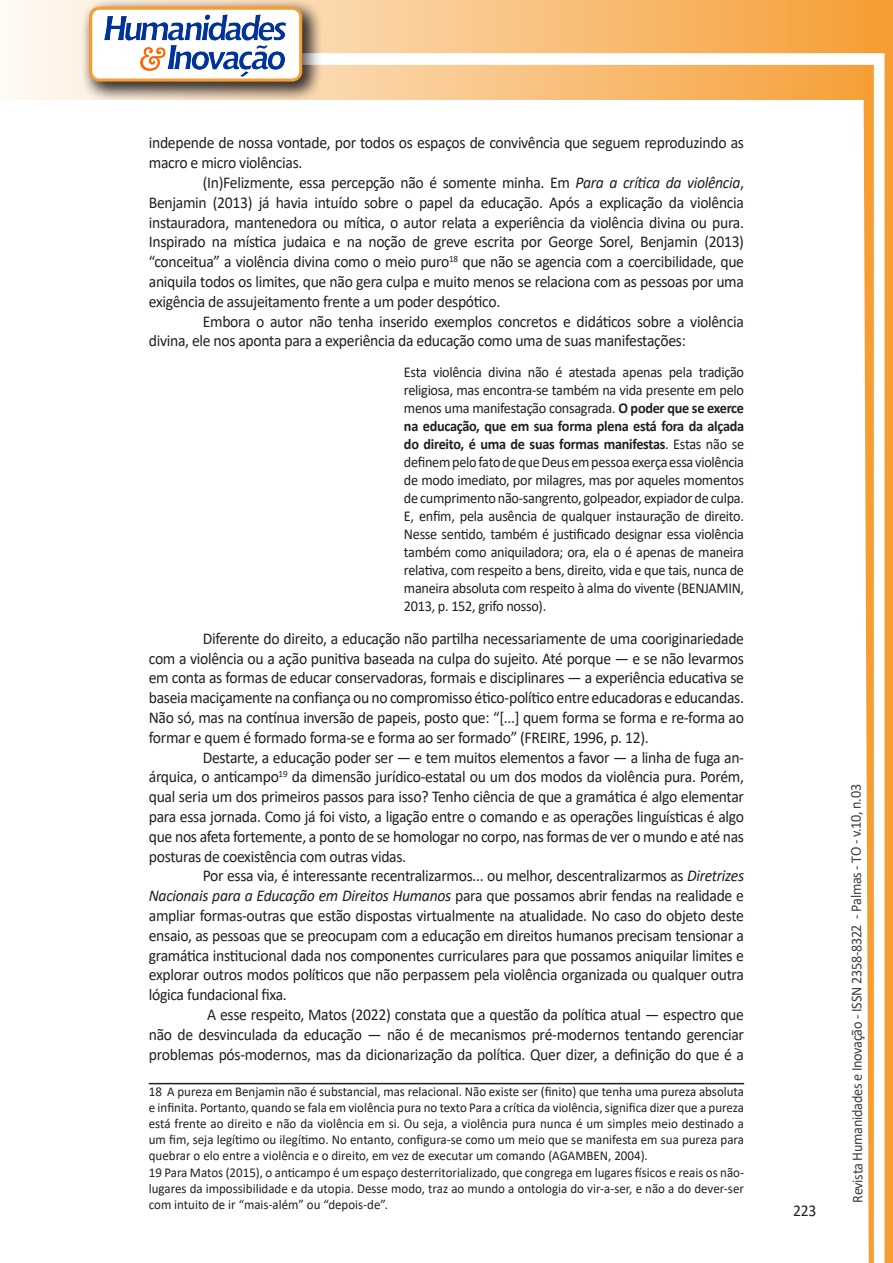
<style>
.page{position:relative;width:893px;height:1263px;background:#fff}
.page>*{position:absolute;margin:0;border:0;box-sizing:border-box;transform-origin:0 0}
.texto{font:16.5px/19.8px "Calibri";letter-spacing:-.02em;color:#231f20;text-align:justify;scale:.95 1}
.citacao{font:15px/18px "Calibri";letter-spacing:-.02em;color:#231f20;text-align:justify;scale:.95 1}
.t1{font:15px "Calibri";letter-spacing:-.025em;color:#3e3e3f;scale:.95 1}
.Rodapé{font:13.5px/16.2px "Calibri";color:#231f20;text-align:justify;scale:.96 1}
.s1{font-style:italic}
.s2{font-weight:700}
</style>
<div class="page">
<svg style="left:5px;top:0;width:858px;height:100px;background:#f9c484"></svg>
<div style="left:302px;top:53px;width:582px;height:12px;background:#fff;border:2px solid #fff"></div>
<svg style="left:863px;top:0;width:30px;height:1263px"></svg>
<div style="left:81px;top:0;width:241px;height:102px;background:#231f20;opacity:.75"></div>
<div style="left:91px;top:8px;width:210px;height:72px;background:#fff;border-radius:9px"></div>
<img style="left:104px;top:14px;width:181px;height:62px">
<div style="left:89px;top:7px;width:213px;height:75px;border:3px solid #f69e34;border-radius:9px"></div>
<hr style="left:149px;top:1083px;width:595px;height:1px;background:#231f20">
<p class="texto" style="left:149px;top:133px;width:628px">independe de nossa vontade, por todos os espaços de convivência que seguem reproduzindo as macro e micro violências.</p>
<p class="texto" style="left:149px;top:172px;width:628px;text-indent:54px">(In)Felizmente, essa percepção não é somente minha. Em <span class="s1">Para a crítica da violência</span>, Benjamin (2013) já havia intuído sobre o papel da educação. Após a explicação da violência instauradora, mantenedora ou mítica, o autor relata a experiência da violência divina ou pura.<br>Inspirado na mística judaica e na noção de greve escrita por George Sorel, Benjamin (2013) “conceitua” a violência divina como o meio puro<sup>18</sup> que não se agencia com a coercibilidade, que aniquila todos os limites, que não gera culpa e muito menos se relaciona com as pessoas por uma exigência de assujeitamento frente a um poder despótico.</p>
<p class="texto" style="left:149px;top:311px;width:628px;text-indent:54px">Embora o autor não tenha inserido exemplos concretos e didáticos sobre a violência divina, ele nos aponta para a experiência da educação como uma de suas manifestações:</p>
<p class="citacao" style="left:404px;top:363px;width:360px">Esta violência divina não é atestada apenas pela tradição religiosa, mas encontra-se também na vida presente em pelo menos uma manifestação consagrada. <span class="s2">O poder que se exerce na educação, que em sua forma plena está fora da alçada do direito, é uma de suas formas manifestas</span>. Estas não se definem pelo fato de que Deus em pessoa exerça essa violência de modo imediato, por milagres, mas por aqueles momentos de cumprimento não-sangrento, golpeador, expiador de culpa.<br>E, enfim, pela ausência de qualquer instauração de direito.<br>Nesse sentido, também é justificado designar essa violência também como aniquiladora; ora, ela o é apenas de maneira relativa, com respeito a bens, direito, vida e que tais, nunca de maneira absoluta com respeito à alma do vivente (BENJAMIN, 2013, p. 152, grifo nosso).</p>
<p class="texto" style="left:149px;top:628px;width:628px;text-indent:54px">Diferente do direito, a educação não partilha necessariamente de uma cooriginariedade com a violência ou a ação punitiva baseada na culpa do sujeito. Até porque — e se não levarmos em conta as formas de educar conservadoras, formais e disciplinares — a experiência educativa se baseia maciçamente na confiança ou no compromisso ético-político entre educadoras e educandas.<br>Não só, mas na contínua inversão de papeis, posto que: “[...] quem forma se forma e re-forma ao formar e quem é formado forma-se e forma ao ser formado” (FREIRE, 1996, p. 12).</p>
<p class="texto" style="left:149px;top:747px;width:628px;text-indent:54px">Destarte, a educação poder ser — e tem muitos elementos a favor — a linha de fuga an&shy;árquica, o anticampo<sup>19</sup> da dimensão jurídico-estatal ou um dos modos da violência pura. Porém, qual seria um dos primeiros passos para isso? Tenho ciência de que a gramática é algo elementar para essa jornada. Como já foi visto, a ligação entre o comando e as operações linguísticas é algo que nos afeta fortemente, a ponto de se homologar no corpo, nas formas de ver o mundo e até nas posturas de coexistência com outras vidas.</p>
<p class="texto" style="left:149px;top:866px;width:628px;text-indent:54px">Por essa via, é interessante recentralizarmos... ou melhor, descentralizarmos as <span class="s1">Diretrizes Nacionais para a Educação em Direitos Humanos</span> para que possamos abrir fendas na realidade e ampliar formas-outras que estão dispostas virtualmente na atualidade. No caso do objeto deste ensaio, as pessoas que se preocupam com a educação em direitos humanos precisam tensionar a gramática institucional dada nos componentes curriculares para que possamos aniquilar limites e explorar outros modos políticos que não perpassem pela violência organizada ou qualquer outra lógica fundacional fixa.</p>
<p class="texto" style="left:149px;top:1004px;width:628px;text-indent:58px">A esse respeito, Matos (2022) constata que a questão da política atual — espectro que não de desvinculada da educação — não é de mecanismos pré-modernos tentando gerenciar problemas pós-modernos, mas da dicionarização da política. Quer dizer, a definição do que é a</p>
<p class="Rodapé" style="left:149px;top:1083px;width:621px">18 A pureza em Benjamin não é substancial, mas relacional. Não existe ser (finito) que tenha uma pureza absoluta e infinita. Portanto, quando se fala em violência pura no texto Para a crítica da violência, significa dizer que a pureza está frente ao direito e não da violência em si. Ou seja, a violência pura nunca é um simples meio destinado a um fim, seja legítimo ou ilegítimo. No entanto, configura-se como um meio que se manifesta em sua pureza para quebrar o elo entre a violência e o direito, em vez de executar um comando (AGAMBEN, 2004).</p>
<p class="Rodapé" style="left:149px;top:1164px;width:621px">19 Para Matos (2015), o anticampo é um espaço desterritorializado, que congrega em lugares físicos e reais os não&shy;lugares da impossibilidade e da utopia. Desse modo, traz ao mundo a ontologia do vir-a-ser, e não a do dever-ser com intuito de ir “mais-além” ou “depois-de”.</p>
<p class="texto" style="left:793px;top:1200px;width:26px">223</p>
<p class="t1" style="left:846px;top:1203px;width:442px;rotate:-90deg">Revista Humanidades e Inovação - ISSN 2358-8322 - Palmas - TO - v.10, n.03</p>
</div>
